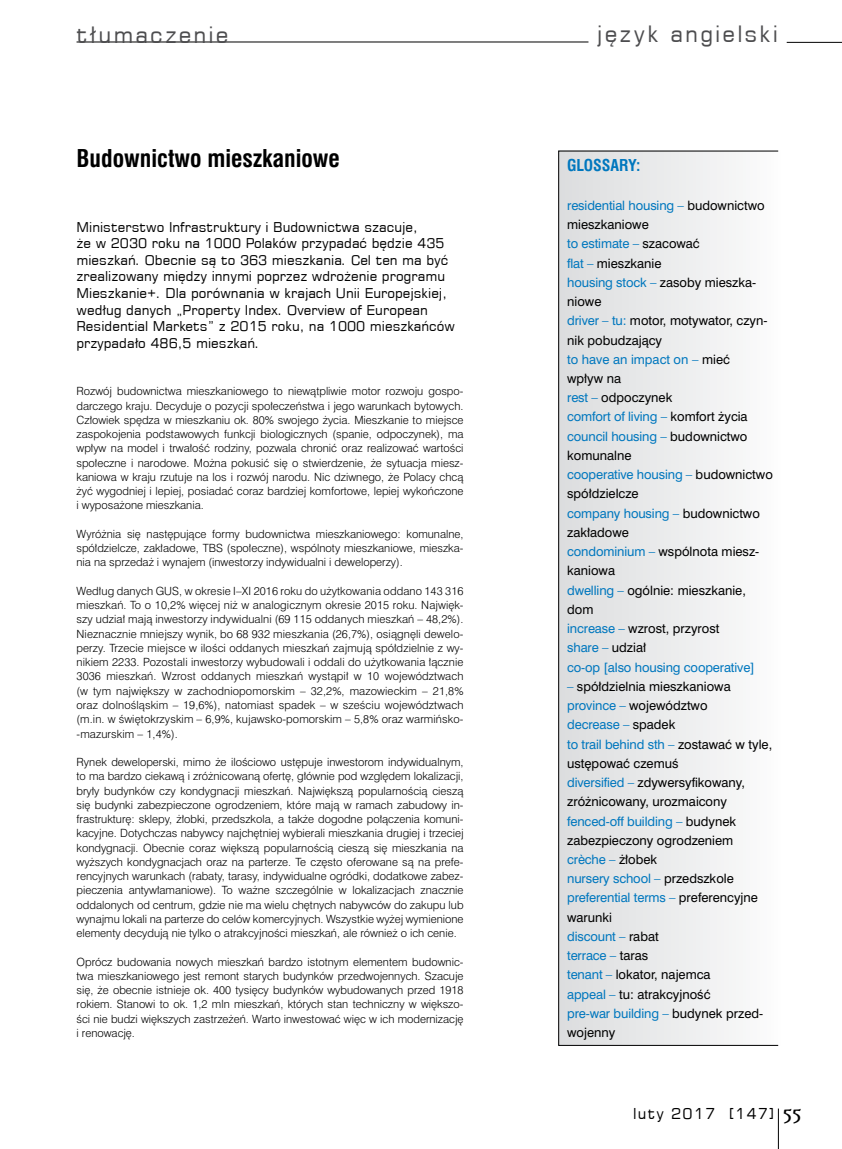
<style>
.page{position:relative;width:842px;height:1149px;background:#fff}
.page>*{position:absolute;margin:0;border:0;box-sizing:border-box;transform-origin:0 0}
.t1{font:22.5px "Square 721 TL";letter-spacing:.095em;color:#4d4d4f}
.t2{font:700 22.5px "Swis 721 Cn PL";color:#000}
.t3{font:15px "Square 721 TL";letter-spacing:.08em;color:#000}
.t4{font:700 15px "Swis 721 Cn PL";color:#0077be}
.t5{font:13.5px/16.5px "Square 721 TL";color:#000}
.t6{font:12px/19.2px "Swis 721 PL";color:#000}
.t7{font:10.5px/14.2px "Swis 721 Lt PL";color:#000;text-align:justify}
.s1{color:#0077be}
.s2{font-family:"High Tower Text";font-size:24px}
</style>
<div class="page">
<hr style="left:787px;top:42px;width:55px;height:1px;background:#000">
<hr style="left:77px;top:42px;width:511px;height:1px;background:#000">
<hr style="left:778px;top:1108px;width:1px;height:40px;background:#000">
<div style="left:559px;top:151px;width:222px;height:894px;background:linear-gradient(to right,#dbddde,#fcfcfc)"></div>
<div style="left:558px;top:151px;width:220px;height:894px;border:1px solid #000"></div>
<h1 class="t1" style="left:77px;top:20px;width:154px">tłumaczenie</h1>
<h1 class="t1" style="left:597px;top:20px;width:183px">język angielski</h1>
<h1 class="t2" style="left:77px;top:144px;width:265px">Budownictwo mieszkaniowe</h1>
<p class="t5" style="left:77px;top:218px;width:380px">Ministerstwo Infrastruktury i Budownictwa szacuje,<br>że w 2030 roku na 1000 Polaków przypadać będzie 435 mieszkań. Obecnie są to 363 mieszkania. Cel ten ma być zrealizowany między innymi poprzez wdrożenie programu Mieszkanie+. Dla porównania w krajach Unii Europejskiej, według danych „Property Index. Overview of European Residential Markets” z 2015 roku, na 1000 mieszkańców przypadało 486,5 mieszkań.</p>
<p class="t7" style="left:77px;top:384px;width:388px">Rozwój budownictwa mieszkaniowego to niewątpliwie motor rozwoju gospo&shy;darczego kraju. Decyduje o pozycji społeczeństwa i jego warunkach bytowych.<br>Człowiek spędza w mieszkaniu ok. 80% swojego życia. Mieszkanie to miejsce zaspokojenia podstawowych funkcji biologicznych (spanie, odpoczynek), ma wpływ na model i trwałość rodziny, pozwala chronić oraz realizować wartości społeczne i narodowe. Można pokusić się o stwierdzenie, że sytuacja miesz&shy;kaniowa w kraju rzutuje na los i rozwój narodu. Nic dziwnego, że Polacy chcą żyć wygodniej i lepiej, posiadać coraz bardziej komfortowe, lepiej wykończone i wyposażone mieszkania.</p>
<p class="t7" style="left:77px;top:526px;width:388px">Wyróżnia się następujące formy budownictwa mieszkaniowego: komunalne, spółdzielcze, zakładowe, TBS (społeczne), wspólnoty mieszkaniowe, mieszka&shy;nia na sprzedaż i wynajem (inwestorzy indywidualni i deweloperzy).</p>
<p class="t7" style="left:77px;top:583px;width:388px">Według danych GUS, w okresie I–XI 2016 roku do użytkowania oddano 143 316 mieszkań. To o 10,2% więcej niż w analogicznym okresie 2015 roku. Najwięk&shy;szy udział mają inwestorzy indywidualni (69 115 oddanych mieszkań – 48,2%).<br>Nieznacznie mniejszy wynik, bo 68 932 mieszkania (26,7%), osiągnęli dewelo&shy;perzy. Trzecie miejsce w ilości oddanych mieszkań zajmują spółdzielnie z wy&shy;nikiem 2233. Pozostali inwestorzy wybudowali i oddali do użytkowania łącznie 3036 mieszkań. Wzrost oddanych mieszkań wystąpił w 10 województwach (w tym największy w zachodniopomorskim – 32,2%, mazowieckim – 21,8% oraz dolnośląskim – 19,6%), natomiast spadek – w sześciu województwach (m.in. w świętokrzyskim – 6,9%, kujawsko-pomorskim – 5,8% oraz warmińsko--mazurskim – 1,4%).</p>
<p class="t7" style="left:77px;top:754px;width:388px">Rynek deweloperski, mimo że ilościowo ustępuje inwestorom indywidualnym, to ma bardzo ciekawą i zróżnicowaną ofertę, głównie pod względem lokalizacji, bryły budynków czy kondygnacji mieszkań. Największą popularnością cieszą się budynki zabezpieczone ogrodzeniem, które mają w ramach zabudowy in&shy;frastrukturę: sklepy, żłobki, przedszkola, a także dogodne połączenia komuni&shy;kacyjne. Dotychczas nabywcy najchętniej wybierali mieszkania drugiej i trzeciej kondygnacji. Obecnie coraz większą popularnością cieszą się mieszkania na wyższych kondygnacjach oraz na parterze. Te często oferowane są na prefe&shy;rencyjnych warunkach (rabaty, tarasy, indywidualne ogródki, dodatkowe zabez&shy;pieczenia antywłamaniowe). To ważne szczególnie w lokalizacjach znacznie oddalonych od centrum, gdzie nie ma wielu chętnych nabywców do zakupu lub wynajmu lokali na parterze do celów komercyjnych. Wszystkie wyżej wymienione elementy decydują nie tylko o atrakcyjności mieszkań, ale również o ich cenie.</p>
<p class="t7" style="left:77px;top:954px;width:388px">Oprócz budowania nowych mieszkań bardzo istotnym elementem budownic&shy;twa mieszkaniowego jest remont starych budynków przedwojennych. Szacuje się, że obecnie istnieje ok. 400 tysięcy budynków wybudowanych przed 1918 rokiem. Stanowi to ok. 1,2 mln mieszkań, których stan techniczny w większo&shy;ści nie budzi większych zastrzeżeń. Warto inwestować więc w ich modernizację i renowację.</p>
<h2 class="t4" style="left:567px;top:156px;width:75px">GLOSSARY:</h2>
<p class="t6" style="left:567px;top:195px;width:207px"><span class="s1">residential housing –</span> budownictwo mieszkaniowe<br><span class="s1">to estimate –</span> szacować<br><span class="s1">flat –</span> mieszkanie<br><span class="s1">housing stock –</span> zasoby mieszka&shy;niowe<br><span class="s1">driver – tu:</span> motor, motywator, czyn&shy;nik pobudzający<br><span class="s1">to have an impact on –</span> mieć<br>wpływ na<br><span class="s1">rest –</span> odpoczynek<br><span class="s1">comfort of living –</span> komfort życia <span class="s1">council housing –</span> budownictwo komunalne<br><span class="s1">cooperative housing –</span> budownictwo spółdzielcze<br><span class="s1">company housing –</span> budownictwo zakładowe<br><span class="s1">condominium –</span> wspólnota miesz&shy;kaniowa<br><span class="s1">dwelling –</span> ogólnie: mieszkanie, dom<br><span class="s1">increase –</span> wzrost, przyrost<br><span class="s1">share –</span> udział<br><span class="s1">co-op [also housing cooperative]</span></p>
<p class="t6" style="left:567px;top:676px;width:207px"><span class="s1">–</span> spółdzielnia mieszkaniowa <span class="s1">province –</span> województwo<br><span class="s1">decrease –</span> spadek<br><span class="s1">to trail behind sth –</span> zostawać w tyle, ustępować czemuś<br><span class="s1">diversified –</span> zdywersyfikowany, zróżnicowany, urozmaicony <span class="s1">fenced-off building –</span> budynek zabezpieczony ogrodzeniem <span class="s1">crèche –</span> żłobek<br><span class="s1">nursery school –</span> przedszkole <span class="s1">preferential terms –</span> preferencyjne warunki<br><span class="s1">discount –</span> rabat<br><span class="s1">terrace –</span> taras<br><span class="s1">tenant –</span> lokator, najemca<br><span class="s1">appeal –</span> tu: atrakcyjność<br><span class="s1">pre-war building –</span> budynek przed&shy;wojenny</p>
<h2 class="t3" style="left:633px;top:1103px;width:170px">luty 2017 [147] <span class="s2">55</span></h2>
</div>
